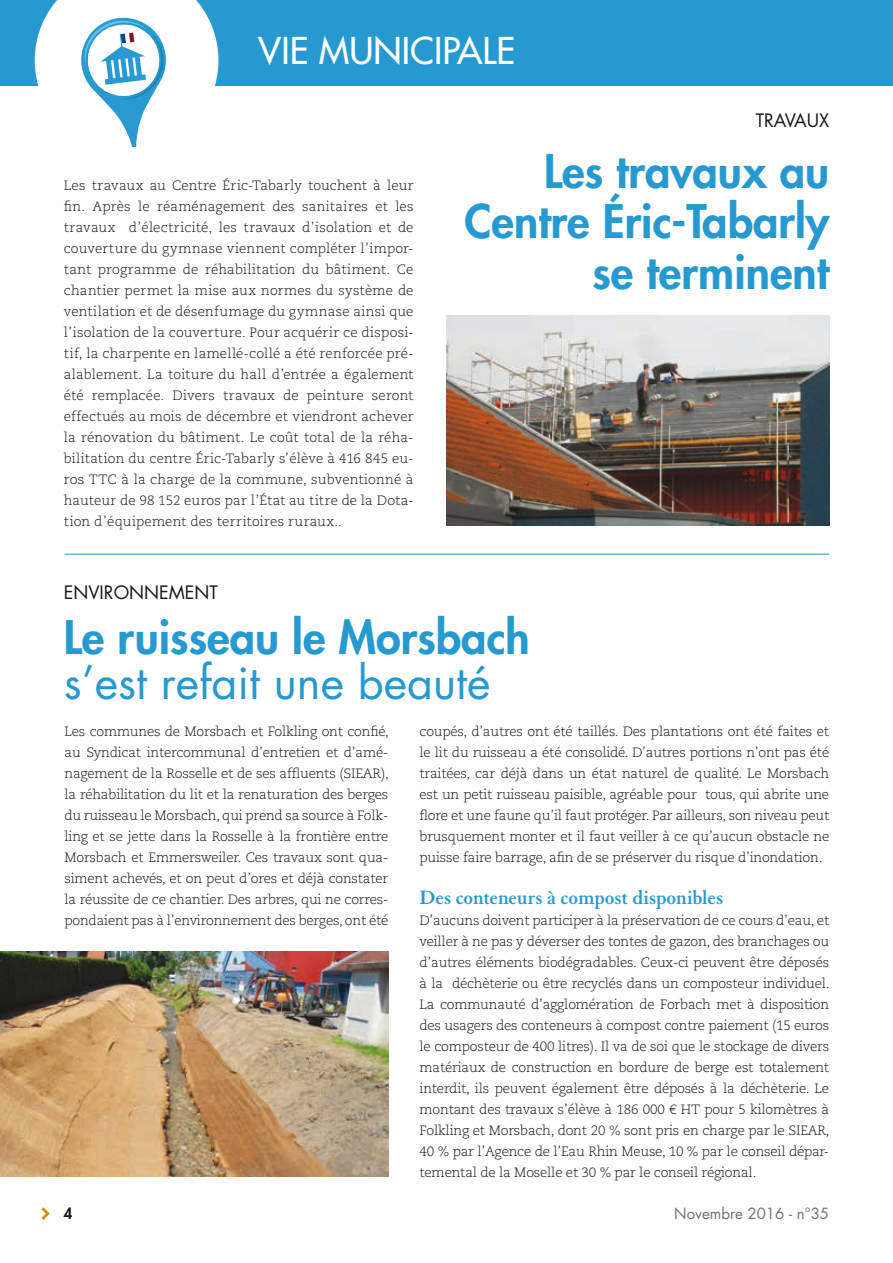
<style>
.page{position:relative;width:893px;height:1263px;background:#fff}
.page>*{position:absolute;margin:0;border:0;box-sizing:border-box;transform-origin:0 0}
.t1{font:800 45px/51px "Futura Std";color:#2699d1;text-align:right}
.t2{font:45px "Futura Std";color:#2699d1}
.t3{font:500 36px "Futura Std";color:#fff}
.t4{font:700 21px "Granjon LT Std";letter-spacing:-.005em;color:#2699d1}
.t5{font:18px "Futura Std";color:#1a171c}
.t6{font:15px "Futura Std";color:#707173}
.t7{font:800 15px "Futura Std";color:#1a171c}
.t8{font:300 13.5px/21px "Caecilia LT Std";letter-spacing:-.015em;color:#1a171c;text-align:justify}
</style>
<div class="page">
<svg style="left:41px;top:1207px;width:9px;height:13px"></svg>
<div style="left:0;top:0;width:893px;height:86px;background:#2699d1"></div>
<svg style="left:35px;top:0;width:183px;height:148px"></svg>
<img style="left:0;top:952px;width:388px;height:225px">
<hr style="left:64px;top:554px;width:765px;height:1px;background:#2699d1">
<img style="left:446px;top:316px;width:383px;height:210px">
<h2 class="t3" style="left:258px;top:28px;width:258px">VIE MUNICIPALE</h2>
<p class="t8" style="left:64px;top:175px;width:351px">Les travaux au Centre Éric-Tabarly touchent à leur fin. Après le réaménagement des sanitaires et les travaux d’électricité, les travaux d’isolation et de couverture du gymnase viennent compléter l’impor&shy;tant programme de réhabilitation du bâtiment. Ce chantier permet la mise aux normes du système de ventilation et de désenfumage du gymnase ainsi que l’isolation de la couverture. Pour acquérir ce disposi&shy;tif, la charpente en lamellé-collé a été renforcée pré&shy;alablement. La toiture du hall d’entrée a également été remplacée. Divers travaux de peinture seront effectués au mois de décembre et viendront achever la rénovation du bâtiment. Le coût total de la réha&shy;bilitation du centre Éric-Tabarly s’élève à 416 845 eu&shy;ros TTC à la charge de la commune, subventionné à hauteur de 98 152 euros par l’État au titre de la Dota&shy;tion d’équipement des territoires ruraux..</p>
<h3 class="t5" style="left:64px;top:581px;width:156px">ENVIRONNEMENT</h3>
<h3 class="t5" style="left:756px;top:109px;width:75px">TRAVAUX</h3>
<h1 class="t1" style="left:464px;top:145px;width:366px">Les travaux au<br>Centre Éric-Tabarly se terminent</h1>
<h1 class="t1" style="left:64px;top:612px;width:468px">Le ruisseau le Morsbach</h1>
<h1 class="t2" style="left:64px;top:654px;width:428px">s’est refait une beauté</h1>
<p class="t8" style="left:64px;top:721px;width:326px">Les communes de Morsbach et Folkling ont confié, au Syndicat intercommunal d’entretien et d’amé&shy;nagement de la Rosselle et de ses affluents (SIEAR), la réhabilitation du lit et la renaturation des berges du ruisseau le Morsbach, qui prend sa source à Folk&shy;ling et se jette dans la Rosselle à la frontière entre Morsbach et Emmersweiler. Ces travaux sont qua&shy;siment achevés, et on peut d’ores et déjà constater la réussite de ce chantier. Des arbres, qui ne corres&shy;pondaient pas à l’environnement des berges, ont été</p>
<p class="t8" style="left:420px;top:721px;width:411px">coupés, d’autres ont été taillés. Des plantations ont été faites et le lit du ruisseau a été consolidé. D’autres portions n’ont pas été traitées, car déjà dans un état naturel de qualité. Le Morsbach est un petit ruisseau paisible, agréable pour tous, qui abrite une flore et une faune qu’il faut protéger. Par ailleurs, son niveau peut brusquement monter et il faut veiller à ce qu’aucun obstacle ne puisse faire barrage, afin de se préserver du risque d’inondation.</p>
<h3 class="t4" style="left:420px;top:886px;width:305px">Des conteneurs à compost disponibles</h3>
<p class="t8" style="left:420px;top:910px;width:412px">D’aucuns doivent participer à la préservation de ce cours d’eau, et veiller à ne pas y déverser des tontes de gazon, des branchages ou d’autres éléments biodégradables. Ceux-ci peuvent être déposés à la déchèterie ou être recyclés dans un composteur individuel.<br>La communauté d’agglomération de Forbach met à disposition des usagers des conteneurs à compost contre paiement (15 euros le composteur de 400 litres). Il va de soi que le stockage de divers matériaux de construction en bordure de berge est totalement interdit, ils peuvent également être déposés à la déchèterie. Le montant des travaux s’élève à 186 000 € HT pour 5 kilomètres à Folkling et Morsbach, dont 20 % sont pris en charge par le SIEAR, 40 % par l’Agence de l’Eau Rhin Meuse, 10 % par le conseil dépar&shy;temental de la Moselle et 30 % par le conseil régional.</p>
<p class="t7" style="left:64px;top:1204px;width:10px">4</p>
<p class="t6" style="left:674px;top:1204px;width:156px">Novembre 2016 - n°35</p>
</div>
